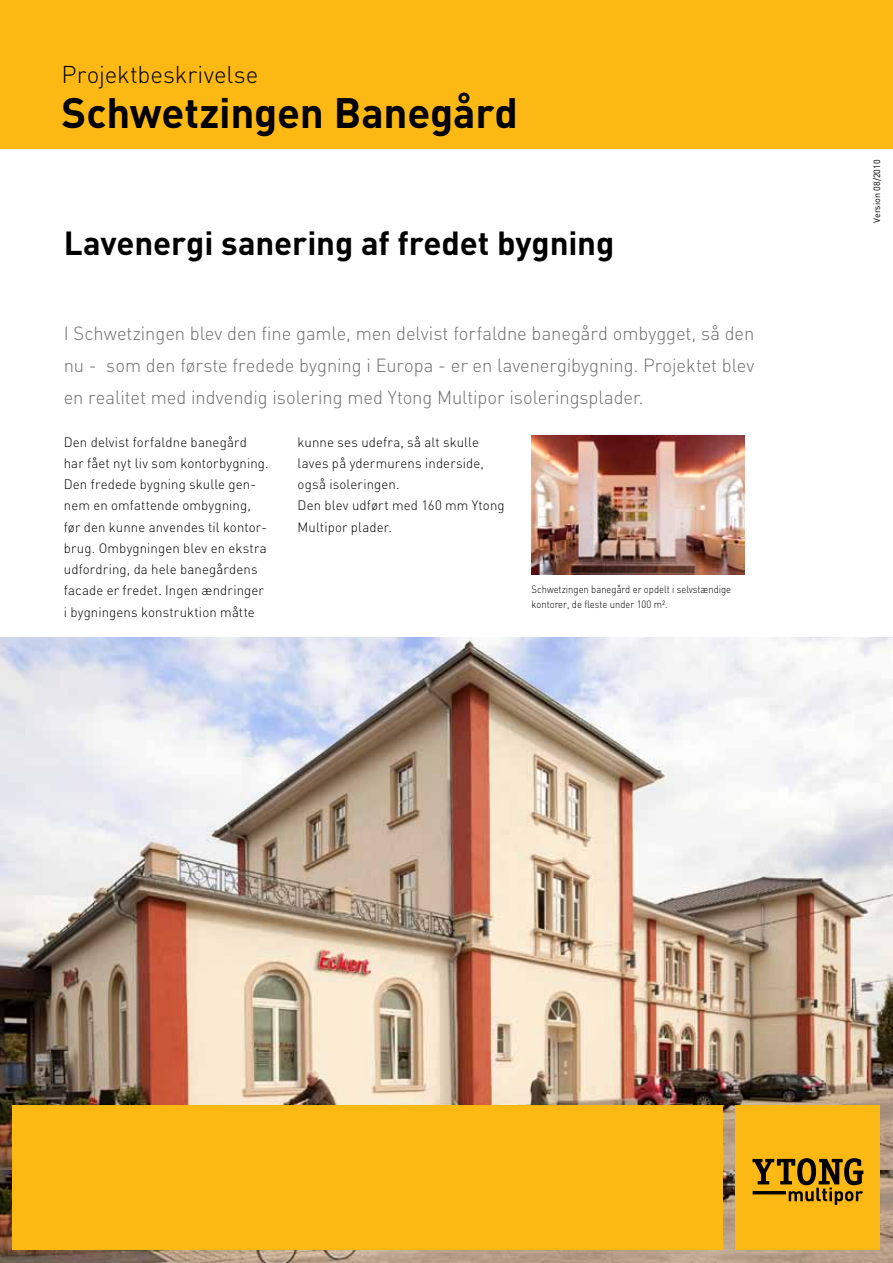
<style>
.page{position:relative;width:893px;height:1263px;background:#fff}
.page>*{position:absolute;margin:0;border:0;box-sizing:border-box;transform-origin:0 0}
.t1{font:700 42px "DIN";letter-spacing:-.005em;color:#000}
.t2{font:700 33px "DIN";letter-spacing:-.005em;color:#000}
.t3{font:300 24px "DIN";color:#000}
.t4{font:300 18.75px/32px "DIN";letter-spacing:-.005em;color:#6d6e71;text-align:justify}
.t5{font:300 13.5px/21.3px "DIN";letter-spacing:.01em;color:#000}
.t6{font:300 10.5px/15px "DIN";color:#000;scale:.9 1}
.t7{font:9px "DIN";color:#000}
</style>
<div class="page">
<img style="left:0;top:1169px;width:893px;height:94px">
<img style="left:0;top:638px;width:893px;height:531px">
<img style="left:531px;top:436px;width:213px;height:138px">
<div style="left:0;top:0;width:893px;height:149px;background:#fdb913"></div>
<div style="left:736px;top:1106px;width:144px;height:144px;background:#fdb913"></div>
<svg style="left:752px;top:1158px;width:111px;height:47px"></svg>
<div style="left:13px;top:1106px;width:710px;height:144px;background:#fdb913"></div>
<h3 class="t3" style="left:62px;top:59px;width:198px">Projektbeskrivelse</h3>
<h1 class="t1" style="left:62px;top:85px;width:458px">Schwetzingen Banegård</h1>
<h2 class="t2" style="left:64px;top:222px;width:552px">Lavenergi sanering af fredet bygning</h2>
<p class="t4" style="left:64px;top:317px;width:692px">I Schwetzingen blev den fine gamle, men delvist forfaldne banegård ombygget, så den nu - som den første fredede bygning i Europa - er en lavenergibygning. Projektet blev en realitet med indvendig isolering med Ytong Multipor isoleringsplader.</p>
<p class="t5" style="left:64px;top:431px;width:206px">Den delvist forfaldne banegård har fået nyt liv som kontorbygning.<br>Den fredede bygning skulle gen&shy;nem en omfattende ombygning, før den kunne anvendes til kontor&shy;brug. Ombygningen blev en ekstra udfordring, da hele banegårdens facade er fredet. Ingen ændringer i bygningens konstruktion måtte</p>
<p class="t5" style="left:298px;top:431px;width:209px">kunne ses udefra, så alt skulle laves på ydermurens inderside, også isoleringen.<br>Den blev udført med 160 mm Ytong<br>Multipor plader.</p>
<p class="t6" style="left:531px;top:582px;width:223px">Schwetzingen banegård er opdelt i selvstændige kontorer, de fleste under 100 m².</p>
<p class="t7" style="left:871px;top:223px;width:65px;rotate:-90deg">Version 08/2010</p>
</div>
